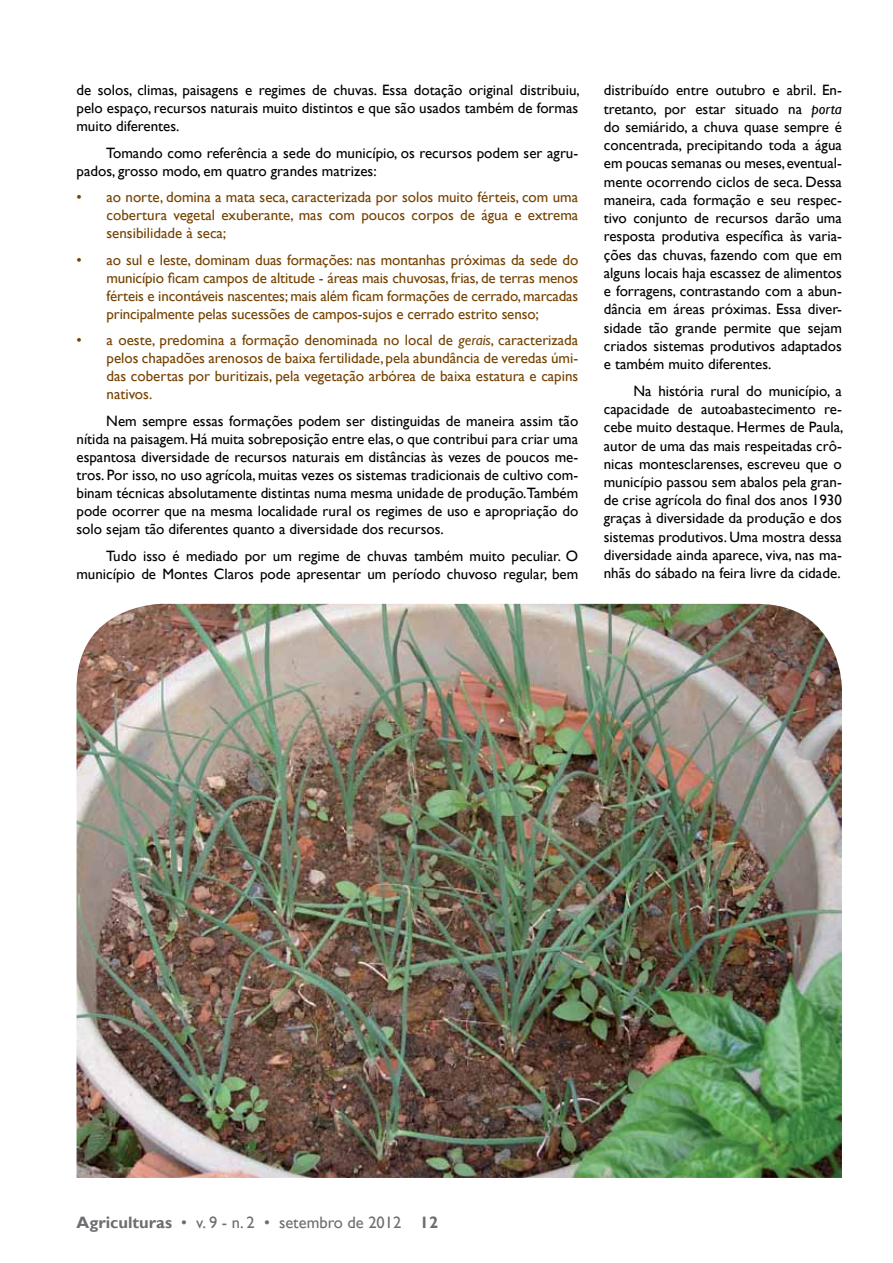
<style>
.page{position:relative;width:893px;height:1263px;background:#fff}
.page>*{position:absolute;margin:0;border:0;box-sizing:border-box;transform-origin:0 0}
.t1{font:16.5px "Gill Sans";color:#6d6e71}
.t2{font:15px/18.3px "Gill Sans";color:#000;text-align:justify}
.t3{font:15px/18px "Gill Sans";color:#754200;text-align:justify}
.s1{font-style:italic}
.s2{font-weight:700}
</style>
<div class="page">
<img style="left:77px;top:604px;width:765px;height:574px">
<p class="t2" style="left:77px;top:82px;width:505px">de solos, climas, paisagens e regimes de chuvas. Essa dotação original distribuiu, pelo espaço, recursos naturais muito distintos e que são usados também de formas muito diferentes.</p>
<p class="t2" style="left:77px;top:144px;width:503px;text-indent:30px">Tomando como referência a sede do município, os recursos podem ser agru&shy;pados, grosso modo, em quatro grandes matrizes:</p>
<p class="t3" style="left:107px;top:189px;width:473px;text-indent:-30px">• ao norte, domina a mata seca, caracterizada por solos muito férteis, com uma cobertura vegetal exuberante, mas com poucos corpos de água e extrema sensibilidade à seca;</p>
<p class="t3" style="left:107px;top:251px;width:473px;text-indent:-30px">• ao sul e leste, dominam duas formações: nas montanhas próximas da sede do município ficam campos de altitude - áreas mais chuvosas, frias, de terras menos férteis e incontáveis nascentes; mais além ficam formações de cerrado, marcadas principalmente pelas sucessões de campos-sujos e cerrado estrito senso;</p>
<p class="t3" style="left:107px;top:332px;width:473px;text-indent:-30px">• a oeste, predomina a formação denominada no local de <span class="s1">gerais</span>, caracterizada pelos chapadões arenosos de baixa fertilidade, pela abundância de veredas úmi&shy;das cobertas por buritizais, pela vegetação arbórea de baixa estatura e capins nativos.</p>
<p class="t2" style="left:77px;top:412px;width:503px;text-indent:30px">Nem sempre essas formações podem ser distinguidas de maneira assim tão nítida na paisagem. Há muita sobreposição entre elas, o que contribui para criar uma espantosa diversidade de recursos naturais em distâncias às vezes de poucos me&shy;tros. Por isso, no uso agrícola, muitas vezes os sistemas tradicionais de cultivo com&shy;binam técnicas absolutamente distintas numa mesma unidade de produção.Também pode ocorrer que na mesma localidade rural os regimes de uso e apropriação do solo sejam tão diferentes quanto a diversidade dos recursos.</p>
<p class="t2" style="left:77px;top:547px;width:503px;text-align:right">Tudo isso é mediado por um regime de chuvas também muito peculiar. O município de Montes Claros pode apresentar um período chuvoso regular, bem</p>
<p class="t2" style="left:604px;top:81px;width:240px">distribuído entre outubro e abril. En&shy;tretanto, por estar situado na <span class="s1">porta </span>do semiárido, a chuva quase sempre é concentrada, precipitando toda a água em poucas semanas ou meses, eventual&shy;mente ocorrendo ciclos de seca. Dessa maneira, cada formação e seu respec&shy;tivo conjunto de recursos darão uma resposta produtiva específica às varia&shy;ções das chuvas, fazendo com que em alguns locais haja escassez de alimentos e forragens, contrastando com a abun&shy;dância em áreas próximas. Essa diver&shy;sidade tão grande permite que sejam criados sistemas produtivos adaptados e também muito diferentes.</p>
<p class="t2" style="left:604px;top:382px;width:241px;text-indent:30px">Na história rural do município, a capacidade de autoabastecimento re&shy;cebe muito destaque. Hermes de Paula, autor de uma das mais respeitadas crô&shy;nicas montesclarenses, escreveu que o município passou sem abalos pela gran&shy;de crise agrícola do final dos anos 1930 graças à diversidade da produção e dos sistemas produtivos. Uma mostra dessa diversidade ainda aparece, viva, nas ma&shy;nhãs do sábado na feira livre da cidade.</p>
<p class="t1" style="left:77px;top:1212px;width:363px"><span class="s2">Agriculturas</span> • v. 9 - n. 2 • setembro de 2012 <span class="s2">12</span></p>
</div>
